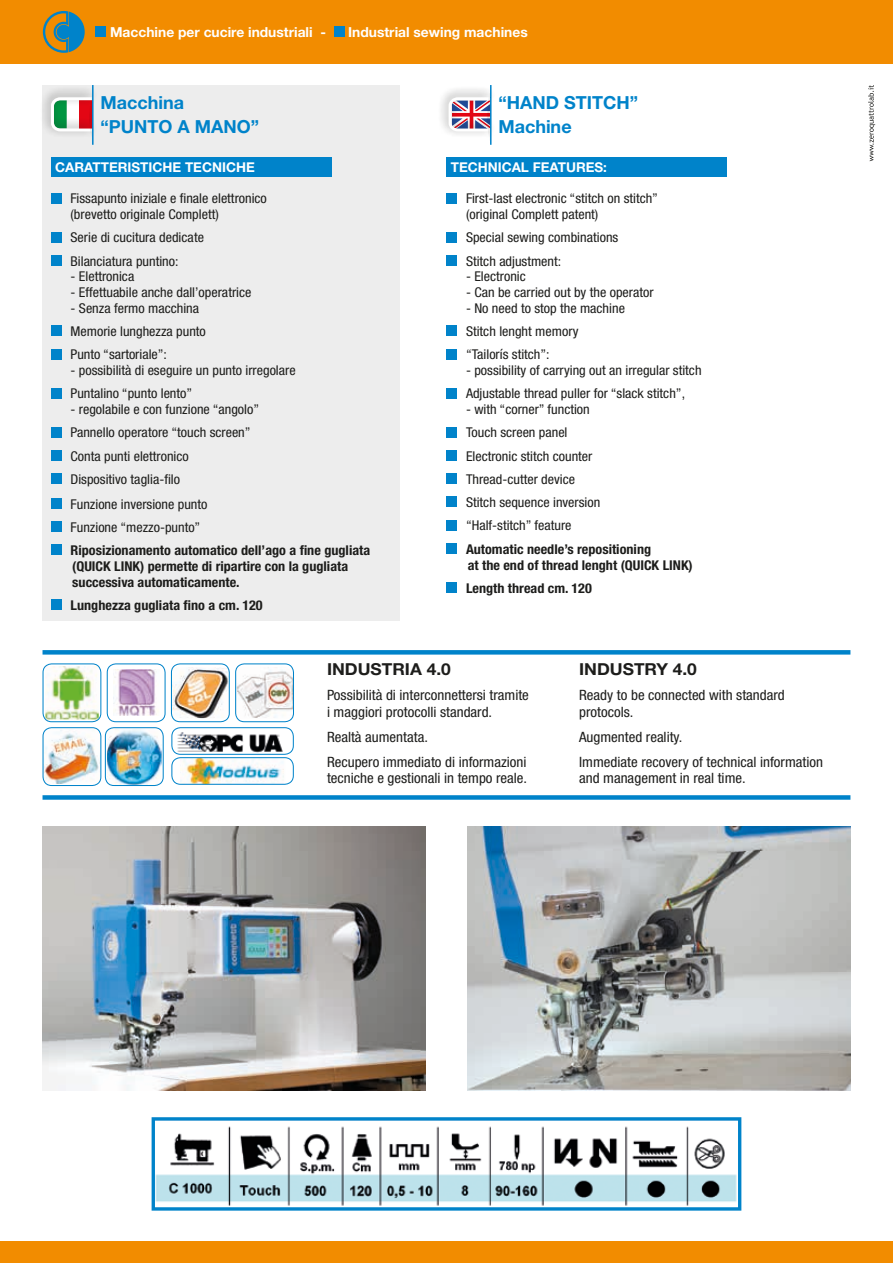
<style>
.page{position:relative;width:893px;height:1263px;background:#fff}
.page>*{position:absolute;margin:0;border:0;box-sizing:border-box;transform-origin:0 0}
.t1{font:700 18px/24px "Helvetica Neue LT Std";color:#0083ca}
.t2{font:700 16.5px "Helvetica Neue LT Std";color:#1d1d1b;scale:1.05 1}
.t3{font:condensed 14.25px/16.5px "Helvetica Neue LT Std";color:#1d1d1b;scale:1.05 1}
.t4{font:700 13.8px "Helvetica Neue LT Std";color:#fff}
.t5{font:condensed 13.5px/23.2px "Helvetica Neue LT Std";color:#1d1d1b;scale:1.05 1}
.t6{font:700 condensed 13.5px/15.8px "Helvetica Neue LT Std";color:#1d1d1b;scale:1.05 1}
.t7{font:700 13.5px "Helvetica Neue LT Std";color:#fff}
</style>
<div class="page">
<div style="left:43px;top:85px;width:357px;height:536px;background:#ededed"></div>
<div style="left:0;top:1242px;width:893px;height:21px;background:#f28c00"></div>
<div style="left:0;top:0;width:893px;height:64px;background:#f28c00"></div>
<div style="left:96px;top:27px;width:10px;height:10px;background:#0083ca"></div>
<div style="left:334px;top:27px;width:10px;height:10px;background:#0083ca"></div>
<svg style="left:43px;top:11px;width:42px;height:42px"></svg>
<div style="left:40px;top:86px;width:59px;height:53px;background:#1d1d1b;opacity:.5"></div>
<svg style="left:51px;top:86px;width:41px;height:53px"></svg>
<hr style="left:92px;top:85px;width:2px;height:60px;background:#0083ca">
<div style="left:437px;top:86px;width:59px;height:53px;background:#1d1d1b;opacity:.5"></div>
<svg style="left:449px;top:86px;width:43px;height:58px"></svg>
<hr style="left:490px;top:85px;width:1px;height:60px;background:#0083ca">
<div style="left:51px;top:157px;width:281px;height:19px;background:#0083ca"></div>
<div style="left:51px;top:193px;width:11px;height:10px;background:#0083ca"></div>
<div style="left:51px;top:232px;width:11px;height:10px;background:#0083ca"></div>
<div style="left:51px;top:255px;width:11px;height:11px;background:#0083ca"></div>
<div style="left:51px;top:326px;width:11px;height:10px;background:#0083ca"></div>
<div style="left:51px;top:349px;width:11px;height:10px;background:#0083ca"></div>
<div style="left:51px;top:388px;width:11px;height:10px;background:#0083ca"></div>
<div style="left:51px;top:427px;width:11px;height:10px;background:#0083ca"></div>
<div style="left:51px;top:450px;width:11px;height:11px;background:#0083ca"></div>
<div style="left:51px;top:473px;width:11px;height:11px;background:#0083ca"></div>
<div style="left:51px;top:498px;width:11px;height:11px;background:#0083ca"></div>
<div style="left:51px;top:521px;width:11px;height:11px;background:#0083ca"></div>
<div style="left:51px;top:545px;width:11px;height:10px;background:#0083ca"></div>
<div style="left:51px;top:599px;width:11px;height:11px;background:#0083ca"></div>
<svg style="left:868px;top:85px;width:7px;height:76px"></svg>
<img style="left:156px;top:1126px;width:581px;height:80px">
<div style="left:152px;top:1117px;width:589px;height:93px;border:3px solid #0083ca"></div>
<img style="left:43px;top:827px;width:382px;height:263px">
<img style="left:468px;top:827px;width:382px;height:263px">
<div style="left:446px;top:157px;width:281px;height:19px;background:#0083ca"></div>
<div style="left:446px;top:193px;width:11px;height:10px;background:#0083ca"></div>
<div style="left:446px;top:232px;width:11px;height:10px;background:#0083ca"></div>
<div style="left:446px;top:255px;width:11px;height:11px;background:#0083ca"></div>
<div style="left:446px;top:326px;width:11px;height:10px;background:#0083ca"></div>
<div style="left:446px;top:349px;width:11px;height:10px;background:#0083ca"></div>
<div style="left:446px;top:388px;width:11px;height:10px;background:#0083ca"></div>
<div style="left:446px;top:427px;width:11px;height:10px;background:#0083ca"></div>
<div style="left:446px;top:450px;width:11px;height:11px;background:#0083ca"></div>
<div style="left:446px;top:473px;width:11px;height:11px;background:#0083ca"></div>
<div style="left:446px;top:497px;width:11px;height:10px;background:#0083ca"></div>
<div style="left:446px;top:520px;width:11px;height:10px;background:#0083ca"></div>
<div style="left:446px;top:543px;width:11px;height:11px;background:#0083ca"></div>
<div style="left:446px;top:582px;width:11px;height:11px;background:#0083ca"></div>
<img style="left:45px;top:666px;width:54px;height:54px">
<div style="left:43px;top:663px;width:58px;height:59px;border:1px solid #0083ca;border-radius:9px"></div>
<img style="left:113px;top:670px;width:45px;height:46px">
<div style="left:107px;top:663px;width:59px;height:59px;border:1px solid #0083ca;border-radius:9px"></div>
<img style="left:180px;top:759px;width:104px;height:24px">
<div style="left:171px;top:757px;width:123px;height:28px;border:1px solid #0083ca;border-radius:9px"></div>
<div style="left:43px;top:650px;width:807px;height:5px;background:#0083ca"></div>
<div style="left:43px;top:795px;width:807px;height:5px;background:#0083ca"></div>
<img style="left:43px;top:729px;width:58px;height:55px">
<div style="left:43px;top:727px;width:58px;height:59px;border:1px solid #0083ca;border-radius:9px"></div>
<img style="left:171px;top:667px;width:57px;height:51px">
<div style="left:171px;top:663px;width:59px;height:59px;border:1px solid #0083ca;border-radius:9px"></div>
<img style="left:107px;top:728px;width:55px;height:57px">
<div style="left:105px;top:727px;width:59px;height:59px;border:1px solid #0083ca;border-radius:9px"></div>
<img style="left:174px;top:729px;width:109px;height:24px">
<div style="left:171px;top:727px;width:123px;height:28px;border:1px solid #0083ca;border-radius:9px"></div>
<img style="left:236px;top:667px;width:57px;height:52px">
<div style="left:235px;top:663px;width:59px;height:59px;border:1px solid #0083ca;border-radius:9px"></div>
<p class="t4" style="left:110px;top:24px;width:217px">Macchine per cucire industriali -</p>
<p class="t4" style="left:348px;top:24px;width:181px">Industrial sewing machines</p>
<h1 class="t1" style="left:100px;top:91px;width:160px">Macchina “PUNTO A MANO”</h1>
<h1 class="t1" style="left:498px;top:91px;width:141px">“HAND STITCH”<br>Machine</h1>
<p class="t7" style="left:55px;top:159px;width:201px">CARATTERISTICHE TECNICHE</p>
<p class="t5" style="left:71px;top:191px;width:189px;line-height:15.8px">Fissapunto iniziale e finale elettronico (brevetto originale Complett)</p>
<p class="t5" style="left:71px;top:226px;width:129px">Serie di cucitura dedicate<br>Bilanciatura puntino:</p>
<p class="t5" style="left:71px;top:265px;width:62px">- Elettronica</p>
<p class="t5" style="left:71px;top:281px;width:174px">- Effettuabile anche dall’operatrice</p>
<p class="t5" style="left:71px;top:296px;width:130px">- Senza fermo macchina<br>Memorie lunghezza punto<br>Punto “sartoriale”:</p>
<p class="t5" style="left:71px;top:359px;width:216px">- possibilità di eseguire un punto irregolare<br>Puntalino “punto lento”</p>
<p class="t5" style="left:71px;top:398px;width:181px">- regolabile e con funzione “angolo”<br>Pannello operatore “touch screen”<br>Conta punti elettronico<br>Dispositivo taglia-filo</p>
<p class="t5" style="left:71px;top:492px;width:132px">Funzione inversione punto<br>Funzione “mezzo-punto”</p>
<p class="t6" style="left:71px;top:542px;width:287px">Riposizionamento automatico dell’ago a fine gugliata (QUICK LINK) permette di ripartire con la gugliata successiva automaticamente.</p>
<p class="t6" style="left:71px;top:597px;width:185px">Lunghezza gugliata fino a cm. 120</p>
<p class="t7" style="left:451px;top:159px;width:158px">TECHNICAL FEATURES:</p>
<p class="t5" style="left:466px;top:191px;width:184px;line-height:15.8px">First-last electronic “stitch on stitch” (original Complett patent)</p>
<p class="t5" style="left:466px;top:226px;width:147px">Special sewing combinations<br>Stitch adjustment:</p>
<p class="t5" style="left:466px;top:265px;width:58px">- Electronic</p>
<p class="t5" style="left:466px;top:281px;width:180px">- Can be carried out by the operator</p>
<p class="t5" style="left:466px;top:296px;width:153px">- No need to stop the machine<br>Stitch lenght memory<br>“Tailorís stitch”:</p>
<p class="t5" style="left:466px;top:359px;width:226px">- possibility of carrying out an irregular stitch<br>Adjustable thread puller for “slack stitch”,</p>
<p class="t5" style="left:466px;top:398px;width:129px">- with “corner” function<br>Touch screen panel<br>Electronic stitch counter<br>Thread-cutter device<br>Stitch sequence inversion “Half-stitch” feature</p>
<p class="t6" style="left:466px;top:541px;width:218px">Automatic needle’s repositioning<br>at the end of thread lenght (QUICK LINK)</p>
<p class="t6" style="left:466px;top:580px;width:121px">Length thread cm. 120</p>
<p class="t2" style="left:327px;top:659px;width:119px">INDUSTRIA 4.0</p>
<p class="t3" style="left:327px;top:687px;width:194px">Possibilità di interconnettersi tramite i maggiori protocolli standard.</p>
<p class="t3" style="left:327px;top:724px;width:192px;line-height:25px">Realtà aumentata.<br>Recupero immediato di informazioni</p>
<p class="t3" style="left:327px;top:770px;width:192px">tecniche e gestionali in tempo reale.</p>
<p class="t2" style="left:579px;top:659px;width:114px">INDUSTRY 4.0</p>
<p class="t3" style="left:579px;top:687px;width:197px">Ready to be connected with standard protocols.</p>
<p class="t3" style="left:579px;top:724px;width:234px;line-height:25px">Augmented reality.<br>Immediate recovery of technical information</p>
<p class="t3" style="left:579px;top:770px;width:160px">and management in real time.</p>
</div>
